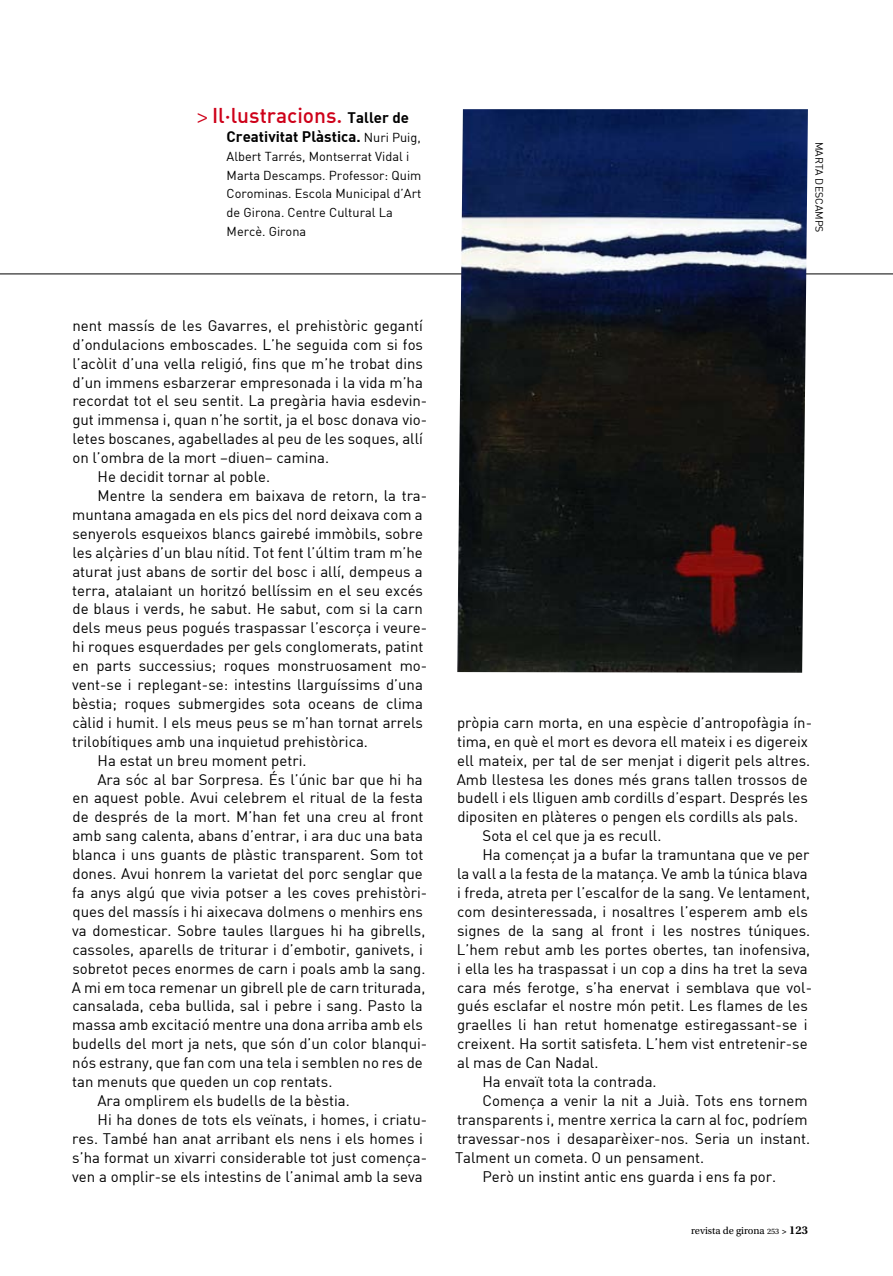
<style>
.page{position:relative;width:893px;height:1276px;background:#fff}
.page>*{position:absolute;margin:0;border:0;box-sizing:border-box;transform-origin:0 0}
.t1{font:21px "DIN Medium Alternate";color:#ce0019}
.t2{font:15px "DIN";color:#000}
.t3{font:15px "DIN Bold";color:#000}
.t4{font:12.75px/18.9px "DIN";color:#000}
.t5{font:10.5px "Utopia Std";color:#000}
.t6{font:10.5px "DIN";color:#000}
.s1{font-family:"Utopia Std"}
.s2{font-family:"DIN Bold";font-size:15px;color:#000}
.s3{font-family:"DIN";font-size:12.75px}
.s4{font-size:8.25px}
.s5{font-weight:600;font-size:9px}
.s6{font-weight:600;font-size:12px}
</style>
<div class="page">
<hr style="left:0;top:274px;width:893px;height:1px;background:#000">
<img style="left:457px;top:109px;width:351px;height:563px">
<h1 class="t1" style="left:197px;top:102px;width:214px"><span class="s1">&gt;</span> Il·lustracions. <span class="s2">Taller de</span></h1>
<p class="t3" style="left:227px;top:127px;width:196px">Creativitat Plàstica. <span class="s3">Nuri Puig,</span></p>
<p class="t4" style="left:227px;top:146px;width:196px">Albert Tarrés, Montserrat Vidal i<br>Marta Descamps. Professor: Quim<br>Corominas. Escola Municipal d’Art de Girona. Centre Cultural La<br>Mercè. Girona</p>
<p class="t6" style="left:826px;top:142px;width:90px;rotate:90deg">marta descamps</p>
<p class="t2" style="left:72px;top:316px;width:352px">nent massís de les Gavarres, el prehistòric gegantí</p>
<p class="t2" style="left:73px;top:335px;width:352px">d’ondulacions emboscades. L’he seguida com si fos</p>
<p class="t2" style="left:72px;top:354px;width:352px">l’acòlit d’una vella religió, fins que m’he trobat dins</p>
<p class="t2" style="left:73px;top:373px;width:352px">d’un immens esbarzerar empresonada i la vida m’ha</p>
<p class="t2" style="left:72px;top:392px;width:356px">recordat tot el seu sentit. La pregària havia esdevin-</p>
<p class="t2" style="left:72px;top:410px;width:356px">gut immensa i, quan n’he sortit, ja el bosc donava vio-</p>
<p class="t2" style="left:72px;top:429px;width:352px">letes boscanes, agabellades al peu de les soques, allí</p>
<p class="t2" style="left:72px;top:448px;width:258px">on l’ombra de la mort –diuen– camina.</p>
<p class="t2" style="left:98px;top:467px;width:174px">He decidit tornar al poble.</p>
<p class="t2" style="left:98px;top:486px;width:331px">Mentre la sendera em baixava de retorn, la tra-</p>
<p class="t2" style="left:72px;top:505px;width:352px">muntana amagada en els pics del nord deixava com a</p>
<p class="t2" style="left:72px;top:524px;width:352px">senyerols esqueixos blancs gairebé immòbils, sobre</p>
<p class="t2" style="left:72px;top:543px;width:352px">les alçàries d’un blau nítid. Tot fent l’últim tram m’he</p>
<p class="t2" style="left:72px;top:562px;width:352px">aturat just abans de sortir del bosc i allí, dempeus a</p>
<p class="t2" style="left:72px;top:581px;width:352px">terra, atalaiant un horitzó bellíssim en el seu excés</p>
<p class="t2" style="left:73px;top:599px;width:352px">de blaus i verds, he sabut. He sabut, com si la carn</p>
<p class="t2" style="left:73px;top:618px;width:356px">dels meus peus pogués traspassar l’escorça i veure-</p>
<p class="t2" style="left:72px;top:637px;width:353px">hi roques esquerdades per gels conglomerats, patint</p>
<p class="t2" style="left:72px;top:656px;width:356px">en parts successius; roques monstruosament mo-</p>
<p class="t2" style="left:72px;top:675px;width:352px">vent-se i replegant-se: intestins llarguíssims d’una</p>
<p class="t2" style="left:72px;top:694px;width:352px">bèstia; roques submergides sota oceans de clima</p>
<p class="t2" style="left:72px;top:713px;width:352px">càlid i humit. I els meus peus se m’han tornat arrels</p>
<p class="t2" style="left:72px;top:732px;width:297px">trilobítiques amb una inquietud prehistòrica.</p>
<p class="t2" style="left:98px;top:751px;width:210px">Ha estat un breu moment petri.</p>
<p class="t2" style="left:97px;top:770px;width:327px">Ara sóc al bar Sorpresa. És l’únic bar que hi ha</p>
<p class="t2" style="left:72px;top:788px;width:352px">en aquest poble. Avui celebrem el ritual de la festa</p>
<p class="t2" style="left:73px;top:807px;width:352px">de després de la mort. M’han fet una creu al front</p>
<p class="t2" style="left:72px;top:826px;width:352px">amb sang calenta, abans d’entrar, i ara duc una bata</p>
<p class="t2" style="left:72px;top:845px;width:353px">blanca i uns guants de plàstic transparent. Som tot</p>
<p class="t2" style="left:73px;top:864px;width:352px">dones. Avui honrem la varietat del porc senglar que</p>
<p class="t2" style="left:72px;top:883px;width:357px">fa anys algú que vivia potser a les coves prehistòri-</p>
<p class="t2" style="left:73px;top:902px;width:352px">ques del massís i hi aixecava dolmens o menhirs ens</p>
<p class="t2" style="left:72px;top:921px;width:355px">va domesticar. Sobre taules llargues hi ha gibrells,</p>
<p class="t2" style="left:72px;top:940px;width:352px">cassoles, aparells de triturar i d’embotir, ganivets, i</p>
<p class="t2" style="left:72px;top:959px;width:355px">sobretot peces enormes de carn i poals amb la sang.</p>
<p class="t2" style="left:72px;top:977px;width:355px">A mi em toca remenar un gibrell ple de carn triturada,</p>
<p class="t2" style="left:72px;top:996px;width:352px">cansalada, ceba bullida, sal i pebre i sang. Pasto la</p>
<p class="t2" style="left:72px;top:1015px;width:352px">massa amb excitació mentre una dona arriba amb els</p>
<p class="t2" style="left:72px;top:1034px;width:356px">budells del mort ja nets, que són d’un color blanqui-</p>
<p class="t2" style="left:72px;top:1053px;width:352px">nós estrany, que fan com una tela i semblen no res de</p>
<p class="t2" style="left:72px;top:1072px;width:262px">tan menuts que queden un cop rentats.</p>
<p class="t2" style="left:97px;top:1091px;width:254px">Ara omplirem els budells de la bèstia.</p>
<p class="t2" style="left:98px;top:1110px;width:331px">Hi ha dones de tots els veïnats, i homes, i criatu-</p>
<p class="t2" style="left:72px;top:1129px;width:352px">res. També han anat arribant els nens i els homes i</p>
<p class="t2" style="left:72px;top:1148px;width:356px">s’ha format un xivarri considerable tot just comença-</p>
<p class="t2" style="left:72px;top:1166px;width:352px">ven a omplir-se els intestins de l’animal amb la seva</p>
<p class="t2" style="left:457px;top:713px;width:356px">pròpia carn morta, en una espècie d’antropofàgia ín-</p>
<p class="t2" style="left:457px;top:732px;width:353px">tima, en què el mort es devora ell mateix i es digereix</p>
<p class="t2" style="left:457px;top:751px;width:354px">ell mateix, per tal de ser menjat i digerit pels altres.</p>
<p class="t2" style="left:457px;top:770px;width:352px">Amb llestesa les dones més grans tallen trossos de</p>
<p class="t2" style="left:457px;top:788px;width:352px">budell i els lliguen amb cordills d’espart. Després les</p>
<p class="t2" style="left:457px;top:807px;width:342px">dipositen en plàteres o pengen els cordills als pals.</p>
<p class="t2" style="left:482px;top:826px;width:180px">Sota el cel que ja es recull.</p>
<p class="t2" style="left:482px;top:845px;width:329px">Ha començat ja a bufar la tramuntana que ve per</p>
<p class="t2" style="left:457px;top:864px;width:352px">la vall a la festa de la matança. Ve amb la túnica blava</p>
<p class="t2" style="left:457px;top:883px;width:355px">i freda, atreta per l’escalfor de la sang. Ve lentament,</p>
<p class="t2" style="left:457px;top:902px;width:352px">com desinteressada, i nosaltres l’esperem amb els</p>
<p class="t2" style="left:457px;top:921px;width:355px">signes de la sang al front i les nostres túniques.</p>
<p class="t2" style="left:457px;top:940px;width:355px">L’hem rebut amb les portes obertes, tan inofensiva,</p>
<p class="t2" style="left:457px;top:959px;width:352px">i ella les ha traspassat i un cop a dins ha tret la seva</p>
<p class="t2" style="left:457px;top:977px;width:356px">cara més ferotge, s’ha enervat i semblava que vol-</p>
<p class="t2" style="left:457px;top:996px;width:352px">gués esclafar el nostre món petit. Les flames de les</p>
<p class="t2" style="left:457px;top:1015px;width:352px">graelles li han retut homenatge estiregassant-se i</p>
<p class="t2" style="left:457px;top:1034px;width:352px">creixent. Ha sortit satisfeta. L’hem vist entretenir-se</p>
<p class="t2" style="left:457px;top:1053px;width:143px">al mas de Can Nadal.</p>
<p class="t2" style="left:482px;top:1072px;width:176px">Ha envaït tota la contrada.</p>
<p class="t2" style="left:482px;top:1091px;width:327px">Comença a venir la nit a Juià. Tots ens tornem</p>
<p class="t2" style="left:457px;top:1110px;width:352px">transparents i, mentre xerrica la carn al foc, podríem</p>
<p class="t2" style="left:457px;top:1129px;width:355px">travessar-nos i desaparèixer-nos. Seria un instant.</p>
<p class="t2" style="left:455px;top:1148px;width:251px">Talment un cometa. O un pensament.</p>
<p class="t2" style="left:482px;top:1166px;width:295px">Però un instint antic ens guarda i ens fa por.</p>
<p class="t5" style="left:691px;top:1224px;width:118px">revista de girona <span class="s4">253</span> <span class="s5">&gt;</span> <span class="s6">123</span></p>
</div>
